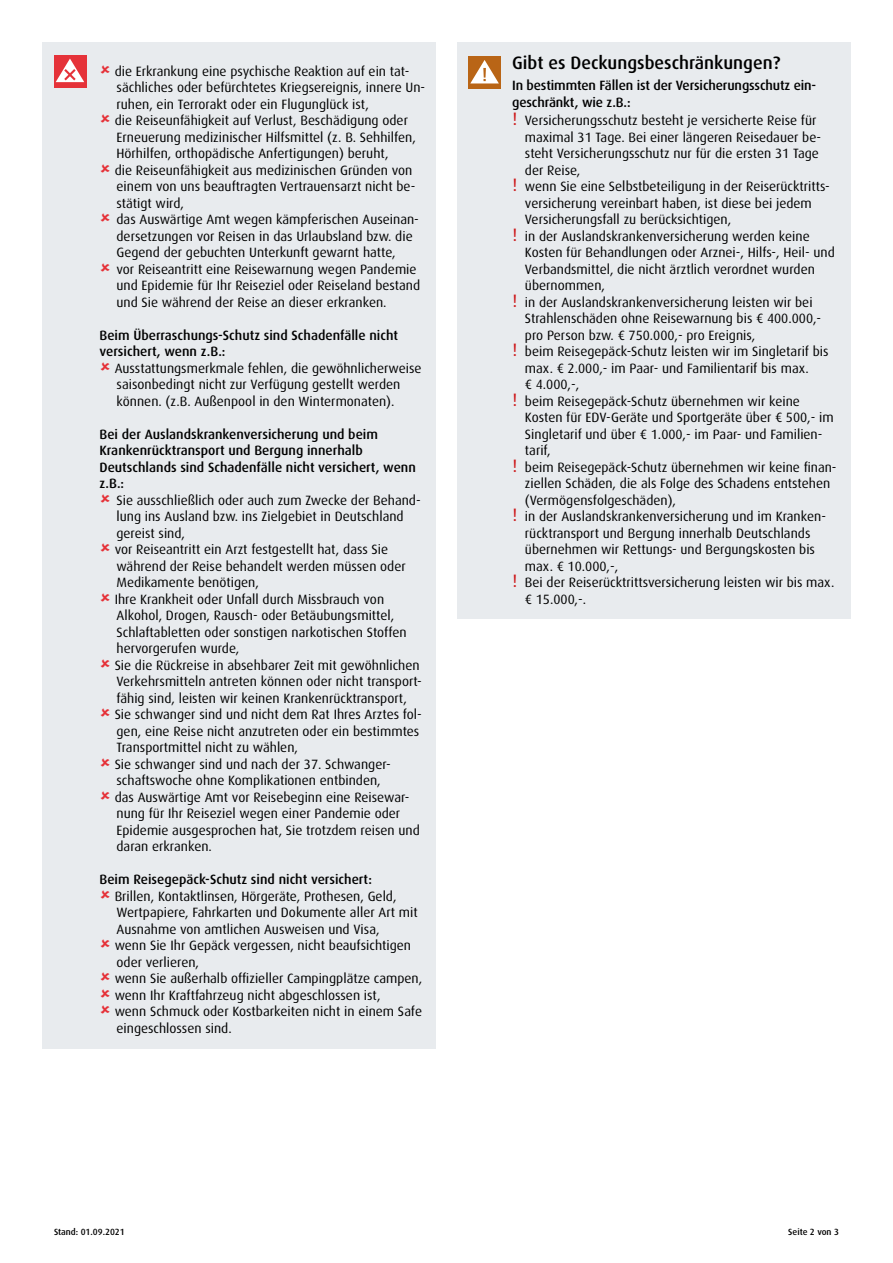
<style>
.page{position:relative;width:893px;height:1263px;background:#fff}
.page>*{position:absolute;margin:0;border:0;box-sizing:border-box;transform-origin:0 0}
.t1{font:500 18px "Dax Pro";color:#000}
.t2{font:13.5px/16.5px "Dax Pro";color:#000}
.t3{font:500 13.5px/16.5px "Dax Pro";color:#000}
.t4{font:500 9px "Dax Pro";color:#000}
.s1{font-size:18px;color:#cd1719}
</style>
<div class="page">
<div style="left:43px;top:43px;width:393px;height:1006px;background:#e8ebee"></div>
<div style="left:54px;top:55px;width:33px;height:32px;background:#e53239"></div>
<svg style="left:56px;top:59px;width:28px;height:24px"></svg>
<div style="left:457px;top:43px;width:393px;height:576px;background:#e8ebee"></div>
<div style="left:468px;top:56px;width:33px;height:33px;background:#b96516"></div>
<svg style="left:470px;top:60px;width:29px;height:23px"></svg>
<p class="t2" style="left:115px;top:62px;width:312px">die Erkrankung eine psychische Reaktion auf ein tat&shy;sächliches oder befürchtetes Kriegsereignis, innere Un&shy;ruhen, ein Terrorakt oder ein Flugunglück ist,<br>die Reiseunfähigkeit auf Verlust, Beschädigung oder Erneuerung medizinischer Hilfsmittel (z. B. Sehhilfen, Hörhilfen, orthopädische Anfertigungen) beruht,<br>die Reiseunfähigkeit aus medizinischen Gründen von einem von uns beauftragten Vertrauensarzt nicht be&shy;stätigt wird,<br>das Auswärtige Amt wegen kämpferischen Auseinan&shy;dersetzungen vor Reisen in das Urlaubsland bzw. die Gegend der gebuchten Unterkunft gewarnt hatte,<br>vor Reiseantritt eine Reisewarnung wegen Pandemie und Epidemie für Ihr Reiseziel oder Reiseland bestand und Sie während der Reise an dieser erkranken.</p>
<p class="t3" style="left:99px;top:326px;width:300px">Beim Überraschungs-Schutz sind Schadenfälle nicht versichert, wenn z.B.:</p>
<p class="t2" style="left:115px;top:359px;width:308px">Ausstattungsmerkmale fehlen, die gewöhnlicherweise saisonbedingt nicht zur Verfügung gestellt werden können. (z.B. Außenpool in den Wintermonaten).</p>
<p class="t3" style="left:99px;top:425px;width:318px">Bei der Auslandskrankenversicherung und beim Krankenrücktransport und Bergung innerhalb Deutschlands sind Schadenfälle nicht versichert, wenn z.B.:</p>
<p class="t2" style="left:115px;top:491px;width:309px">Sie ausschließlich oder auch zum Zwecke der Behand&shy;lung ins Ausland bzw. ins Zielgebiet in Deutschland gereist sind,<br>vor Reiseantritt ein Arzt festgestellt hat, dass Sie während der Reise behandelt werden müssen oder Medikamente benötigen,<br>Ihre Krankheit oder Unfall durch Missbrauch von Alkohol, Drogen, Rausch- oder Betäubungsmittel, Schlaftabletten oder sonstigen narkotischen Stoffen hervorgerufen wurde,<br>Sie die Rückreise in absehbarer Zeit mit gewöhnlichen Verkehrsmitteln antreten können oder nicht transport&shy;fähig sind, leisten wir keinen Krankenrücktransport, Sie schwanger sind und nicht dem Rat Ihres Arztes fol&shy;gen, eine Reise nicht anzutreten oder ein bestimmtes Transportmittel nicht zu wählen,<br>Sie schwanger sind und nach der 37. Schwanger&shy;schaftswoche ohne Komplikationen entbinden,<br>das Auswärtige Amt vor Reisebeginn eine Reisewar&shy;nung für Ihr Reiseziel wegen einer Pandemie oder Epidemie ausgesprochen hat, Sie trotzdem reisen und daran erkranken.</p>
<p class="t3" style="left:99px;top:871px;width:274px">Beim Reisegepäck-Schutz sind nicht versichert:</p>
<p class="t2" style="left:115px;top:887px;width:309px">Brillen, Kontaktlinsen, Hörgeräte, Prothesen, Geld, Wertpapiere, Fahrkarten und Dokumente aller Art mit Ausnahme von amtlichen Ausweisen und Visa,<br>wenn Sie Ihr Gepäck vergessen, nicht beaufsichtigen oder verlieren,<br>wenn Sie außerhalb offizieller Campingplätze campen, wenn Ihr Kraftfahrzeug nicht abgeschlossen ist,<br>wenn Schmuck oder Kostbarkeiten nicht in einem Safe eingeschlossen sind.</p>
<h1 class="t1" style="left:512px;top:52px;width:270px">Gibt es Deckungsbeschränkungen?</h1>
<p class="t3" style="left:512px;top:77px;width:306px">In bestimmten Fällen ist der Versicherungsschutz ein&shy;geschränkt, wie z.B.:</p>
<p class="t2" style="left:512px;top:112px;width:306px"><span class="s1">!</span> Versicherungsschutz besteht je versicherte Reise für</p>
<p class="t2" style="left:525px;top:128px;width:298px">maximal 31 Tage. Bei einer längeren Reisedauer be-</p>
<p class="t2" style="left:525px;top:145px;width:296px">steht Versicherungsschutz nur für die ersten 31 Tage</p>
<p class="t2" style="left:525px;top:161px;width:57px">der Reise,</p>
<p class="t2" style="left:512px;top:178px;width:319px"><span class="s1">!</span> wenn Sie eine Selbstbeteiligung in der Reiserücktritts-</p>
<p class="t2" style="left:525px;top:194px;width:288px">versicherung vereinbart haben, ist diese bei jedem</p>
<p class="t2" style="left:525px;top:211px;width:208px">Versicherungsfall zu berücksichtigen,</p>
<p class="t2" style="left:512px;top:227px;width:299px"><span class="s1">!</span> in der Auslandskrankenversicherung werden keine</p>
<p class="t2" style="left:525px;top:244px;width:311px">Kosten für Behandlungen oder Arznei-, Hilfs-, Heil- und</p>
<p class="t2" style="left:525px;top:260px;width:291px">Verbandsmittel, die nicht ärztlich verordnet wurden</p>
<p class="t2" style="left:525px;top:277px;width:82px">übernommen,</p>
<p class="t2" style="left:512px;top:293px;width:302px"><span class="s1">!</span> in der Auslandskrankenversicherung leisten wir bei</p>
<p class="t2" style="left:525px;top:310px;width:298px">Strahlenschäden ohne Reisewarnung bis € 400.000,-</p>
<p class="t2" style="left:525px;top:326px;width:232px">pro Person bzw. € 750.000,- pro Ereignis,</p>
<p class="t2" style="left:512px;top:343px;width:318px"><span class="s1">!</span> beim Reisegepäck-Schutz leisten wir im Singletarif bis</p>
<p class="t2" style="left:525px;top:359px;width:285px">max. € 2.000,- im Paar- und Familientarif bis max.</p>
<p class="t2" style="left:525px;top:376px;width:56px">€ 4.000,-,</p>
<p class="t2" style="left:512px;top:392px;width:289px"><span class="s1">!</span> beim Reisegepäck-Schutz übernehmen wir keine</p>
<p class="t2" style="left:525px;top:409px;width:310px">Kosten für EDV-Geräte und Sportgeräte über € 500,- im</p>
<p class="t2" style="left:525px;top:425px;width:299px">Singletarif und über € 1.000,- im Paar- und Familien-</p>
<p class="t2" style="left:525px;top:442px;width:27px">tarif,</p>
<p class="t2" style="left:512px;top:458px;width:326px"><span class="s1">!</span> beim Reisegepäck-Schutz übernehmen wir keine finan-</p>
<p class="t2" style="left:525px;top:475px;width:307px">ziellen Schäden, die als Folge des Schadens entstehen</p>
<p class="t2" style="left:525px;top:491px;width:153px">(Vermögensfolgeschäden),</p>
<p class="t2" style="left:512px;top:508px;width:315px"><span class="s1">!</span> in der Auslandskrankenversicherung und im Kranken-</p>
<p class="t2" style="left:525px;top:524px;width:287px">rücktransport und Bergung innerhalb Deutschlands</p>
<p class="t2" style="left:525px;top:541px;width:292px">übernehmen wir Rettungs- und Bergungskosten bis</p>
<p class="t2" style="left:525px;top:557px;width:95px">max. € 10.000,-,</p>
<p class="t2" style="left:512px;top:574px;width:324px"><span class="s1">!</span> Bei der Reiserücktrittsversicherung leisten wir bis max.</p>
<p class="t2" style="left:525px;top:590px;width:63px">€ 15.000,-.</p>
<p class="t4" style="left:54px;top:1226px;width:72px">Stand: 01.09.2021</p>
<p class="t4" style="left:788px;top:1226px;width:52px">Seite 2 von 3</p>
</div>
